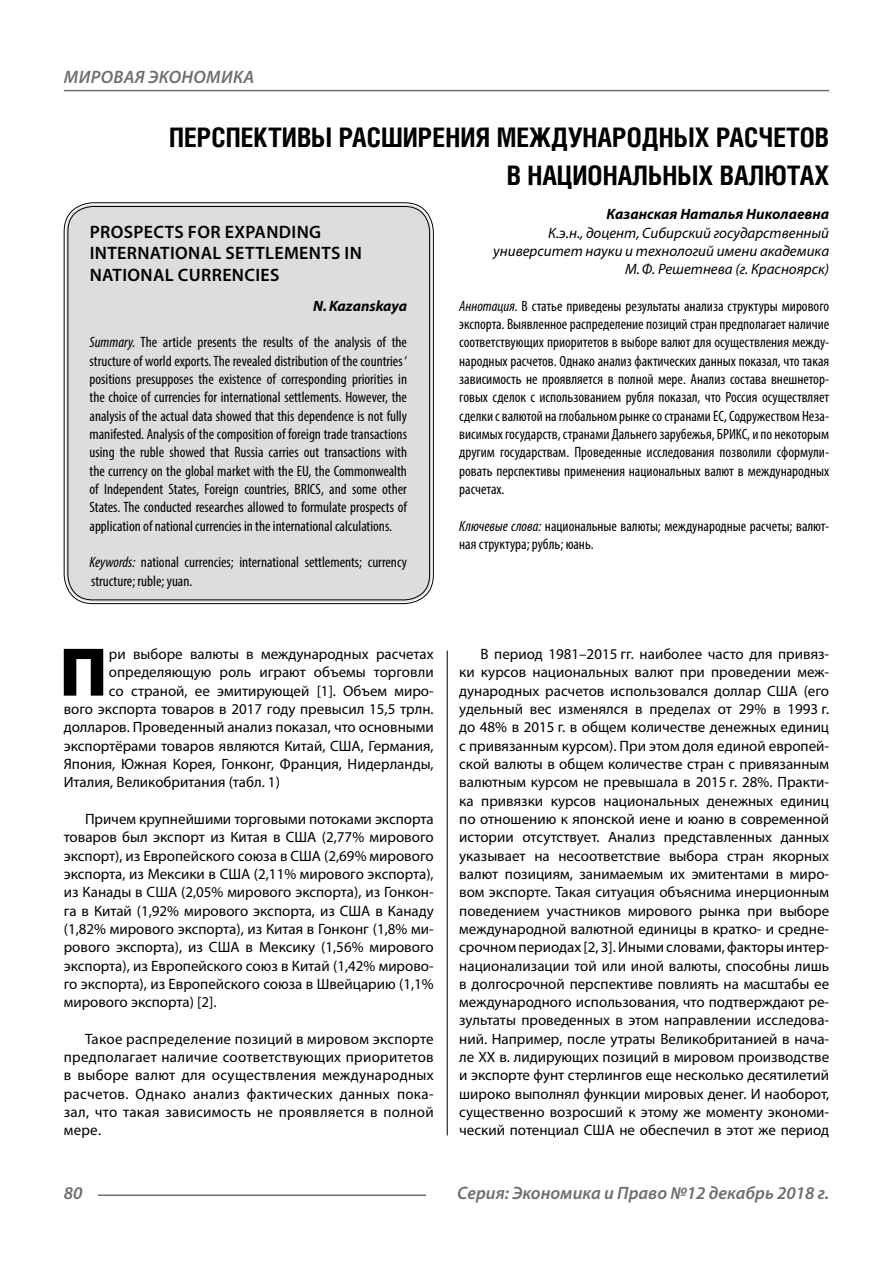
<style>
.page{position:relative;width:893px;height:1263px;background:#fff}
.page>*{position:absolute;margin:0;border:0;box-sizing:border-box;transform-origin:0 0}
.Bukvica{font:900 69.3px "Myriad Pro";color:#000}
.Header{font:700 27px/37.5px "Helios Cond";color:#000;text-align:right}
.Header-eng{font:600 18px/21.6px "Myriad Pro";letter-spacing:.02em;color:#000}
.t1{font:italic 600 18px "Myriad Pro";color:#6e6e6e}
.Normal{font:15px/18.3px "Myriad Pro";color:#000;text-align:justify}
.Annotation-eng{font:condensed 15px/18.3px "Myriad Pro";color:#000;text-align:justify}
.Annotation-rus{font:condensed 15px/18.3px "Myriad Pro";color:#000;text-align:justify}
.Bukvica-2{font:15px "Myriad Pro";color:#000}
.Author-doc{font:italic 15px/18.3px "Myriad Pro";color:#000;text-align:right}
.Author{font:italic 700 15px "Myriad Pro";color:#000}
.Author-eng{font:italic 700 15px "Myriad Pro";color:#000}
.s1{font-style:italic}
</style>
<div class="page">
<hr style="left:447px;top:651px;width:1px;height:484px;background:#000">
<div style="left:66px;top:205px;width:365px;height:397px;background:#ddd;border-radius:27px"></div>
<hr style="left:98px;top:1194px;width:328px;height:2px;background:#6e6e6e">
<hr style="left:64px;top:90px;width:765px;height:1px;background:#6e6e6e">
<p class="t1" style="left:64px;top:66px;width:27px">Мирова</p>
<p class="t1" style="left:135px;top:66px;width:27px">я экономика</p>
<p class="Header" style="left:169px;top:118px;width:662px">ПЕРСПЕКТИВЫ РАСШИРЕНИЯ МЕЖДУНАРОДНЫХ РАСЧЕТОВ<br>В НАЦИОНАЛЬНЫХ ВАЛЮТАХ</p>
<p class="Author" style="left:607px;top:204px;width:224px">Казанская Наталья Николаевна</p>
<p class="Author-doc" style="left:493px;top:223px;width:337px">К.э.н., доцент, Сибирский государственный университет науки и технологий имени академика<br>М.Ф. Решетнева (г. Красноярск)</p>
<p class="Annotation-rus" style="left:459px;top:296px;width:371px"><span class="s1">Аннотация.</span> В статье приведены результаты анализа структуры мирового экспорта. Выявленное распределение позиций стран предполагает наличие соответствующих приоритетов в выборе валют для осуществления между&shy;народных расчетов. Однако анализ фактических данных показал, что такая зависимость не проявляется в полной мере. Анализ состава внешнетор&shy;говых сделок с использованием рубля показал, что Россия осуществляет сделки с валютой на глобальном рынке со странами ЕС, Содружеством Неза&shy;висимых государств, странами Дальнего зарубежья, БРИКС, и по некоторым другим государствам. Проведенные исследования позволили сформули&shy;ровать перспективы применения национальных валют в международных расчетах.</p>
<p class="Annotation-rus" style="left:459px;top:516px;width:371px"><span class="s1">Ключевые слова:</span> национальные валюты; международные расчеты; валют&shy;ная структура; рубль; юань.</p>
<p class="Header-eng" style="left:90px;top:220px;width:274px">PROSPECTS FOR EXPANDING<br>INTERNATIONAL SETTLEMENTS IN<br>NATIONAL CURRENCIES</p>
<p class="Author-eng" style="left:313px;top:296px;width:95px">N.Kazanskaya</p>
<p class="Annotation-eng" style="left:90px;top:333px;width:319px"><span class="s1">Summary.</span> The article presents the results of the analysis of the structure of world exports. The revealed distribution of the countries ‘ positions presupposes the existence of corresponding priorities in the choice of currencies for international settlements. However, the analysis of the actual data showed that this dependence is not fully manifested. Analysis of the composition of foreign trade transactions using the ruble showed that Russia carries out transactions with the currency on the global market with the EU, the Commonwealth of Independent States, Foreign countries, BRICS, and some other States. The conducted researches allowed to formulate prospects of application of national currencies in the international calculations.</p>
<p class="Annotation-eng" style="left:90px;top:553px;width:319px"><span class="s1">Keywords:</span> national currencies; international settlements; currency structure; ruble; yuan.</p>
<p class="Bukvica" style="left:59px;top:626px;width:50px">П</p>
<p class="Bukvica-2" style="left:109px;top:645px;width:326px">ри выборе валюты в международных расчетах</p>
<p class="Bukvica-2" style="left:109px;top:663px;width:326px">определяющую роль играют объемы торговли</p>
<p class="Bukvica-2" style="left:109px;top:681px;width:326px">со страной, ее эмитирующей [1]. Объем миро-</p>
<p class="Bukvica-2" style="left:64px;top:700px;width:371px">вого экспорта товаров в 2017 году превысил 15,5 трлн.</p>
<p class="Bukvica-2" style="left:64px;top:718px;width:371px">долларов. Проведенный анализ показал, что основными</p>
<p class="Bukvica-2" style="left:64px;top:736px;width:371px">экспортёрами товаров являются Китай, США, Германия,</p>
<p class="Bukvica-2" style="left:64px;top:755px;width:371px">Япония, Южная Корея, Гонконг, Франция, Нидерланды,</p>
<p class="Bukvica-2" style="left:64px;top:773px;width:218px">Италия, Великобритания (табл. 1)</p>
<p class="Normal" style="left:64px;top:809px;width:371px;text-indent:21px">Причем крупнейшими торговыми потоками экспорта товаров был экспорт из Китая в США (2,77% мирового экспорт), из Европейского союза в США (2,69% мирового экспорта, из Мексики в США (2,11% мирового экспорта), из Канады в США (2,05% мирового экспорта), из Гонкон&shy;га в Китай (1,92% мирового экспорта, из США в Канаду (1,82% мирового экспорта), из Китая в Гонконг (1,8% ми&shy;рового экспорта), из США в Мексику (1,56% мирового экспорта), из Европейского союз в Китай (1,42% мирово&shy;го экспорта), из Европейского союза в Швейцарию (1,1% мирового экспорта) [2].</p>
<p class="Normal" style="left:64px;top:1029px;width:371px;text-indent:21px">Такое распределение позиций в мировом экспорте предполагает наличие соответствующих приоритетов в выборе валют для осуществления международных расчетов. Однако анализ фактических данных пока&shy;зал, что такая зависимость не проявляется в полной мере.</p>
<p class="Normal" style="left:459px;top:644px;width:371px;text-indent:21px">В период 1981–2015 гг. наиболее часто для привяз&shy;ки курсов национальных валют при проведении меж&shy;дународных расчетов использовался доллар США (его удельный вес изменялся в пределах от 29% в 1993 г. до 48% в 2015 г. в общем количестве денежных единиц с привязанным курсом). При этом доля единой европей&shy;ской валюты в общем количестве стран с привязанным валютным курсом не превышала в 2015 г. 28%. Практи&shy;ка привязки курсов национальных денежных единиц по отношению к японской иене и юаню в современной истории отсутствует. Анализ представленных данных указывает на несоответствие выбора стран якорных валют позициям, занимаемым их эмитентами в миро&shy;вом экспорте. Такая ситуация объяснима инерционным поведением участников мирового рынка при выборе международной валютной единицы в кратко- и средне&shy;срочном периодах [2, 3]. Иными словами, факторы интер&shy;национализации той или иной валюты, способны лишь в долгосрочной перспективе повлиять на масштабы ее международного использования, что подтверждают ре&shy;зультаты проведенных в этом направлении исследова&shy;ний. Например, после утраты Великобританией в нача&shy;ле ХХ в. лидирующих позиций в мировом производстве и экспорте фунт стерлингов еще несколько десятилетий широко выполнял функции мировых денег. И наоборот, существенно возросший к этому же моменту экономи&shy;ческий потенциал США не обеспечил в этот же период</p>
<p class="t1" style="left:64px;top:1182px;width:20px">80</p>
<p class="t1" style="left:457px;top:1182px;width:373px">Серия: Экономика и Право №12 декабрь 2018 г.</p>
</div>
